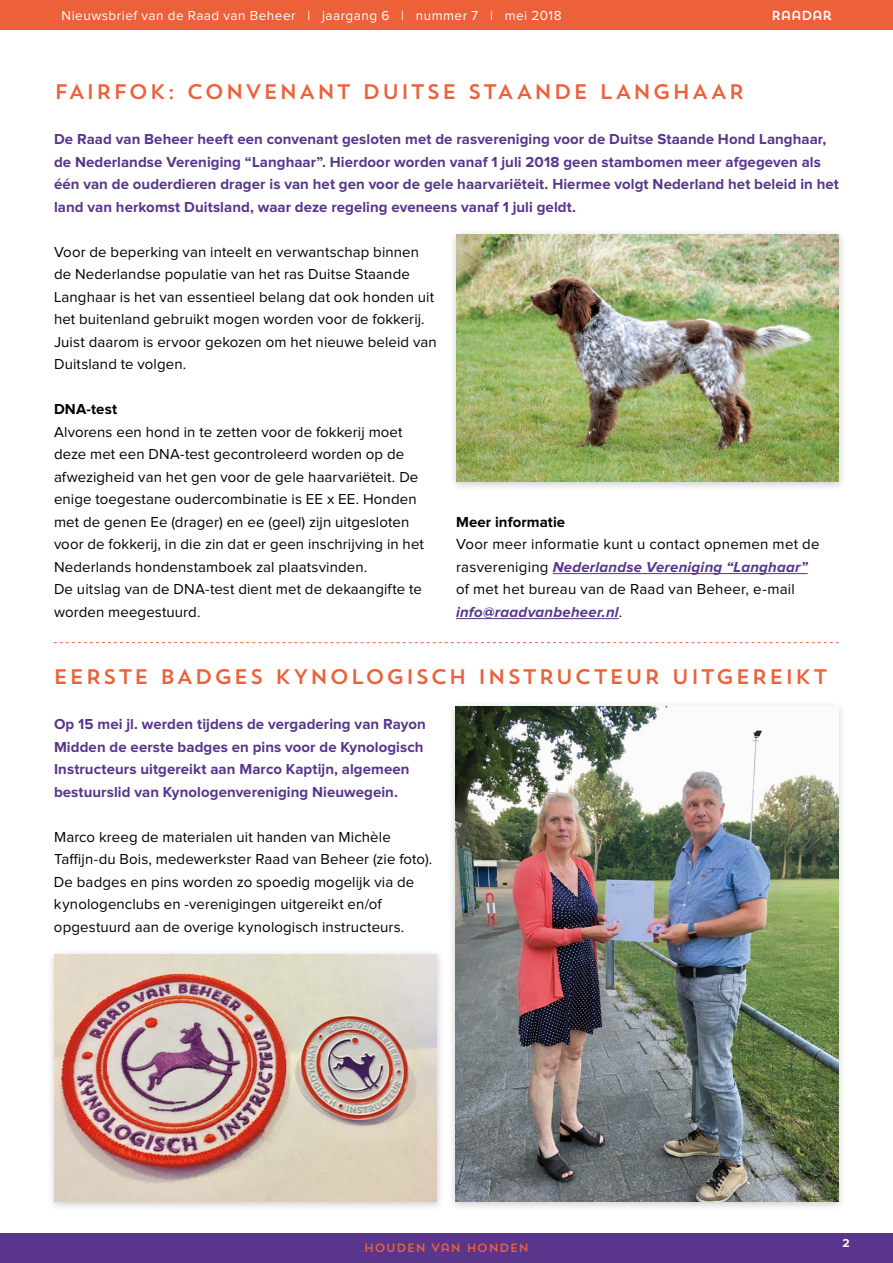
<style>
.page{position:relative;width:893px;height:1263px;background:#fff}
.page>*{position:absolute;margin:0;border:0;box-sizing:border-box;transform-origin:0 0}
.t1{font:21px "Trend Sans One";letter-spacing:.045em;color:#ec613a}
.t2{font:15px/22.5px "Proxima Nova";letter-spacing:.005em;color:#000}
.t3{font:700 15px/22.5px "Proxima Nova";letter-spacing:.005em;color:#59358c}
.t4{font:700 15px "Proxima Nova";letter-spacing:.005em;color:#000}
.t5{font:13.5px "Proxima Nova";letter-spacing:.035em;color:#fff}
.t6{font:13.05px "Trend Sans One";letter-spacing:-.07em;color:#fff}
.t7{font:12px "Trend Sans One";color:#ec613a}
.t8{font:700 12px "Proxima Nova";color:#fff}
.s1{font-weight:700;font-style:italic;color:#59358c}
</style>
<div class="page">
<div style="left:0;top:1233px;width:893px;height:30px;background:#59358c"></div>
<div style="left:0;top:0;width:893px;height:30px;background:#ec613a"></div>
<div style="left:447px;top:700px;width:400px;height:512px;background:#000;opacity:.2"></div>
<img style="left:455px;top:707px;width:383px;height:495px">
<svg style="left:54px;top:642px;width:785px;height:1px"></svg>
<hr style="left:553px;top:573px;width:255px;height:1px;background:#59358c">
<hr style="left:456px;top:618px;width:163px;height:1px;background:#59358c">
<div style="left:448px;top:228px;width:399px;height:264px;background:#000;opacity:.2"></div>
<img style="left:456px;top:234px;width:383px;height:248px">
<div style="left:46px;top:948px;width:399px;height:264px;background:#000;opacity:.2"></div>
<img style="left:54px;top:954px;width:383px;height:248px">
<p class="t5" style="left:62px;top:9px;width:501px">Nieuwsbrief van de Raad van Beheer | jaargang 6 | nummer 7 | mei 2018</p>
<p class="t6" style="left:771px;top:7px;width:63px">RAADAR</p>
<h1 class="t1" style="left:54px;top:78px;width:692px">FAIRFOK: CONVENANT DUITSE STAANDE LANGHAAR</h1>
<p class="t3" style="left:54px;top:128px;width:786px">De Raad van Beheer heeft een convenant gesloten met de rasvereniging voor de Duitse Staande Hond Langhaar, de Nederlandse Vereniging “Langhaar”. Hierdoor worden vanaf 1 juli 2018 geen stambomen meer afgegeven als één van de ouderdieren drager is van het gen voor de gele haarvariëteit. Hiermee volgt Nederland het beleid in het land van herkomst Duitsland, waar deze regeling eveneens vanaf 1 juli geldt.</p>
<p class="t2" style="left:54px;top:241px;width:384px">Voor de beperking van inteelt en verwantschap binnen de Nederlandse populatie van het ras Duitse Staande Langhaar is het van essentieel belang dat ook honden uit het buitenland gebruikt mogen worden voor de fokkerij.<br>Juist daarom is ervoor gekozen om het nieuwe beleid van Duitsland te volgen.</p>
<p class="t4" style="left:54px;top:402px;width:65px">DNA-test</p>
<p class="t2" style="left:54px;top:421px;width:371px">Alvorens een hond in te zetten voor de fokkerij moet deze met een DNA-test gecontroleerd worden op de afwezigheid van het gen voor de gele haarvariëteit. De enige toegestane oudercombinatie is EE x EE. Honden met de genen Ee (drager) en ee (geel) zijn uitgesloten voor de fokkerij, in die zin dat er geen inschrijving in het Nederlands hondenstamboek zal plaatsvinden.<br>De uitslag van de DNA-test dient met de dekaangifte te worden meegestuurd.</p>
<p class="t4" style="left:456px;top:515px;width:111px">Meer informatie</p>
<p class="t2" style="left:456px;top:533px;width:365px">Voor meer informatie kunt u contact opnemen met de rasvereniging <span class="s1">Nederlandse Vereniging “Langhaar” </span>of met het bureau van de Raad van Beheer, e-mail <span class="s1">info@raadvanbeheer.nl</span>.</p>
<h1 class="t1" style="left:53px;top:663px;width:776px">EERSTE BADGES KYNOLOGISCH INSTRUCTEUR UITGEREIKT</h1>
<p class="t3" style="left:54px;top:713px;width:373px">Op 15 mei jl. werden tijdens de vergadering van Rayon Midden de eerste badges en pins voor de Kynologisch Instructeurs uitgereikt aan Marco Kaptijn, algemeen bestuurslid van Kynologenvereniging Nieuwegein.</p>
<p class="t2" style="left:54px;top:826px;width:380px">Marco kreeg de materialen uit handen van Michèle Taffijn-du Bois, medewerkster Raad van Beheer (zie foto).<br>De badges en pins worden zo spoedig mogelijk via de kynologenclubs en -verenigingen uitgereikt en/of opgestuurd aan de overige kynologisch instructeurs.</p>
<p class="t7" style="left:364px;top:1240px;width:167px">HOUDEN VAN HONDEN</p>
<p class="t8" style="left:842px;top:1237px;width:9px">2</p>
</div>
